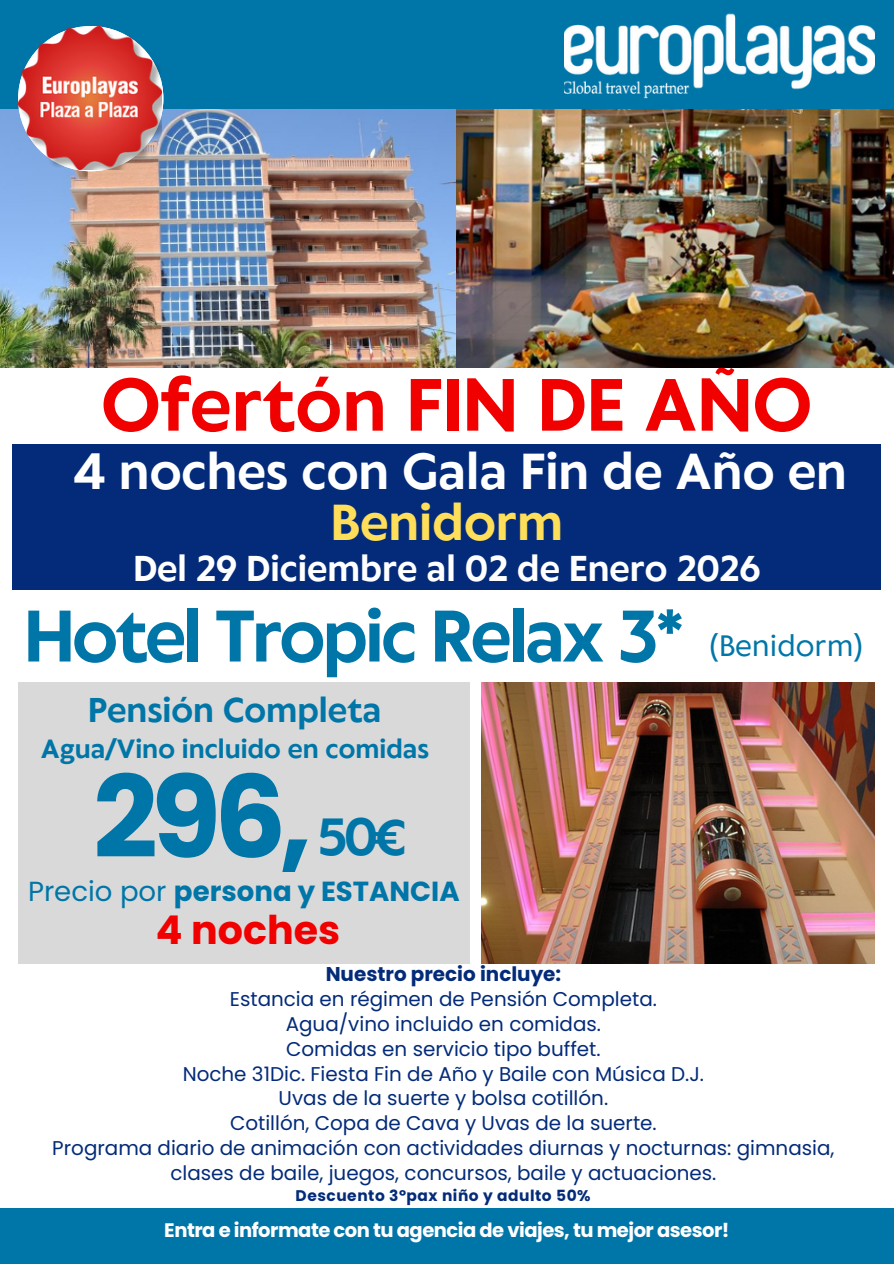
<style>
.page{position:relative;width:894px;height:1264px;background:#fff}
.page>*{position:absolute;margin:0;border:0;box-sizing:border-box;transform-origin:0 0}
.t1{font:700 113.55px "Poppins";color:#0076a8}
.t2{font:700 69.15px "Klein Text";color:#f10000}
.t3{font:700 68.25px "Klein Text";letter-spacing:-.04em;color:#0076a8}
.t4{font:700 48.9px "Klein Text";color:#0076a8}
.t5{font:700 47.4px "Klein Text";color:#fff}
.t6{font:700 47.4px "Klein Text";color:#ffde59}
.t7{font:700 39.6px "Poppins";color:#f10000}
.t8{font:700 33.6px "Klein Text";color:#fff}
.t9{font:700 32.25px "Klein Text";color:#0076a8}
.t10{font:700 27.6px "Poppins";color:#0076a8}
.t11{font:27.6px "Klein Text";color:#0076a8}
.t12{font:700 24.75px "Klein Text";color:#0076a8}
.t13{font:19.95px/24.8px "Poppins";color:#032b79;text-align:center}
.t14{font:700 19.95px "Poppins";color:#032b79}
.t15{font:700 19.5px "Poppins";letter-spacing:-.025em;color:#fff}
.t16{font:700 15.45px "Poppins";letter-spacing:.035em;color:#032b79}
.s1{font-weight:400}
</style>
<div class="page">
<img style="left:0;top:109px;width:893px;height:259px">
<div style="left:0;top:0;width:893px;height:109px;background:#0076a8"></div>
<div style="left:0;top:1208px;width:893px;height:55px;background:#0076a8"></div>
<img style="left:564px;top:13px;width:310px;height:85px">
<div style="left:13px;top:444px;width:867px;height:146px;background:#032b79"></div>
<div style="left:18px;top:682px;width:451px;height:281px;background:#d9d9d9"></div>
<svg style="left:18px;top:26px;width:145px;height:145px"></svg>
<img style="left:18px;top:27px;width:143px;height:143px">
<img style="left:481px;top:682px;width:393px;height:281px">
<h2 class="t2" style="left:101px;top:370px;width:712px">Ofertón FIN DE AÑO</h2>
<h3 class="t5" style="left:73px;top:447px;width:774px">4 noches con Gala Fin de Año en</h3>
<h3 class="t6" style="left:331px;top:498px;width:234px">Benidorm</h3>
<h3 class="t8" style="left:133px;top:552px;width:628px">Del 29 Diciembre al 02 de Enero 2026</h3>
<h3 class="t3" style="left:24px;top:601px;width:662px">Hotel Tropic Relax 3*</h3>
<h3 class="t9" style="left:88px;top:693px;width:295px">Pensión Completa</h3>
<p class="t12" style="left:41px;top:736px;width:389px">Agua/Vino incluido en comidas</p>
<h1 class="t1" style="left:93px;top:738px;width:220px">296,</h1>
<h3 class="t4" style="left:317px;top:812px;width:90px">50€</h3>
<h3 class="t11" style="left:709px;top:631px;width:155px">(Benidorm)</h3>
<h3 class="t10" style="left:28px;top:872px;width:433px"><span class="s1">Precio por</span> persona y ESTANCIA</h3>
<h3 class="t7" style="left:156px;top:902px;width:186px">4 noches</h3>
<p class="t14" style="left:325px;top:960px;width:237px">Nuestro precio incluye:</p>
<p class="t13" style="left:52px;top:986px;width:783px">Estancia en régimen de Pensión Completa.<br>Agua/vino incluido en comidas.<br>Comidas en servicio tipo buffet.<br>Noche 31Dic. Fiesta Fin de Año y Baile con Música D.J.<br>Uvas de la suerte y bolsa cotillón.<br>Cotillón, Copa de Cava y Uvas de la suerte.<br>Programa diario de animación con actividades diurnas y nocturnas: gimnasia, clases de baile, juegos, concursos, baile y actuaciones.</p>
<p class="t16" style="left:295px;top:1184px;width:296px">Descuento 3ºpax niño y adulto 50%</p>
<p class="t15" style="left:164px;top:1216px;width:566px">Entra e informate con tu agencia de viajes, tu mejor asesor!</p>
</div>
